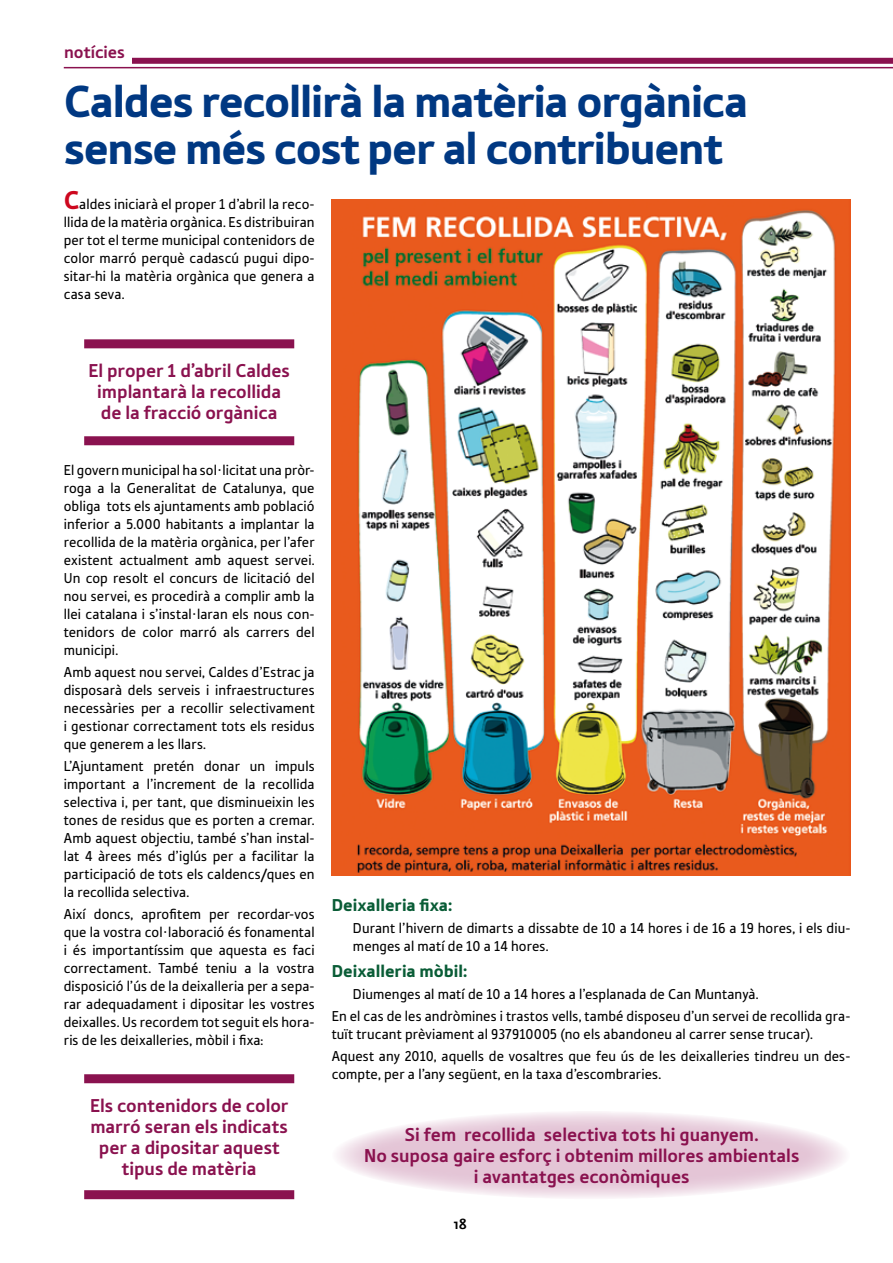
<style>
.page{position:relative;width:893px;height:1263px;background:#fff}
.page>*{position:absolute;margin:0;border:0;box-sizing:border-box;transform-origin:0 0}
.t1{font:900 46.95px/47px "Tabula ITC Std";letter-spacing:-.025em;color:#003882}
.t2{font:700 19.5px/21px "Tabula ITC Std";color:#8a124f;text-align:center}
.t3{font:900 18px "Tabula ITC Std";color:#095c36}
.t4{font:700 18px "Tabula ITC Std";color:#8a124f}
.t5{font:15px/18px "Tabula ITC Std";letter-spacing:.005em;color:#000;text-align:justify}
.t6{font:700 15px "Scala Sans";color:#000}
.s1{font-weight:900;font-size:27px;color:#cd071e}
</style>
<div class="page">
<hr style="left:64px;top:67px;width:829px;height:1px;background:#8a124f">
<div style="left:64px;top:58px;width:829px;height:6px;background:#8a124f"></div>
<svg style="left:332px;top:1111px;width:518px;height:88px;background:#e9d0dd"></svg>
<div style="left:60px;top:43px;width:72px;height:23px;background:#fff"></div>
<img style="left:332px;top:199px;width:518px;height:677px">
<div style="left:84px;top:339px;width:210px;height:9px;background:#8a124f"></div>
<div style="left:84px;top:436px;width:210px;height:9px;background:#8a124f"></div>
<div style="left:84px;top:1074px;width:210px;height:9px;background:#8a124f"></div>
<div style="left:84px;top:1190px;width:210px;height:9px;background:#8a124f"></div>
<p class="t4" style="left:64px;top:41px;width:62px">notícies</p>
<h1 class="t1" style="left:64px;top:78px;width:686px">Caldes recollirà la matèria orgànica sense més cost per al contribuent</h1>
<p class="t5" style="left:64px;top:195px;width:252px"><span class="s1">C</span>aldes iniciarà el proper 1 d’abril la reco&shy;llida de la matèria orgànica. Es distribuiran per tot el terme municipal contenidors de color marró perquè cadascú pugui dipo&shy;sitar-hi la matèria orgànica que genera a casa seva.</p>
<h2 class="t2" style="left:88px;top:360px;width:203px">El proper 1 d’abril Caldes implantarà la recollida de la fracció orgànica</h2>
<p class="t5" style="left:64px;top:460px;width:252px">El govern municipal ha sol·licitat una pròr&shy;roga a la Generalitat de Catalunya, que obliga tots els ajuntaments amb població inferior a 5.000 habitants a implantar la recollida de la matèria orgànica, per l’afer existent actualment amb aquest servei.<br>Un cop resolt el concurs de licitació del nou servei, es procedirà a complir amb la llei catalana i s’instal·laran els nous con&shy;tenidors de color marró als carrers del municipi.</p>
<p class="t5" style="left:64px;top:663px;width:252px">Amb aquest nou servei, Caldes d’Estrac ja disposarà dels serveis i infraestructures necessàries per a recollir selectivament i gestionar correctament tots els residus que generem a les llars.</p>
<p class="t5" style="left:64px;top:757px;width:252px">L’Ajuntament pretén donar un impuls important a l’increment de la recollida selectiva i, per tant, que disminueixin les tones de residus que es porten a cremar.<br>Amb aquest objectiu, també s’han instal· lat 4 àrees més d’iglús per a facilitar la participació de tots els caldencs/ques en la recollida selectiva.</p>
<p class="t5" style="left:64px;top:905px;width:252px">Així doncs, aprofitem per recordar-vos que la vostra col·laboració és fonamental i és importantíssim que aquesta es faci correctament. També teniu a la vostra disposició l’ús de la deixalleria per a sepa&shy;rar adequadament i dipositar les vostres deixalles. Us recordem tot seguit els hora&shy;ris de les deixalleries, mòbil i fixa:</p>
<h2 class="t2" style="left:90px;top:1095px;width:200px">Els contenidors de color marró seran els indicats per a dipositar aquest tipus de matèria</h2>
<p class="t3" style="left:332px;top:894px;width:122px">Deixalleria fixa:</p>
<p class="t5" style="left:353px;top:918px;width:499px">Durant l’hivern de dimarts a dissabte de 10 a 14 hores i de 16 a 19 hores, i els diu&shy;menges al matí de 10 a 14 hores.</p>
<p class="t3" style="left:332px;top:960px;width:137px">Deixalleria mòbil:</p>
<p class="t5" style="left:332px;top:982px;width:520px;line-height:22.2px;text-indent:21px">Diumenges al matí de 10 a 14 hores a l’esplanada de Can Muntanyà.<br>En el cas de les andròmines i trastos vells, també disposeu d’un servei de recollida gra-</p>
<p class="t5" style="left:332px;top:1023px;width:520px;line-height:22.2px">tuït trucant prèviament al 937910005 (no els abandoneu al carrer sense trucar).<br>Aquest any 2010, aquells de vosaltres que feu ús de les deixalleries tindreu un des-</p>
<p class="t5" style="left:332px;top:1065px;width:331px">compte, per a l’any següent, en la taxa d’escombraries.</p>
<h2 class="t2" style="left:364px;top:1123px;width:437px">Si fem recollida selectiva tots hi guanyem.<br>No suposa gaire esforç i obtenim millores ambientals i avantatges econòmiques</h2>
<p class="t6" style="left:453px;top:1216px;width:15px">18</p>
</div>
